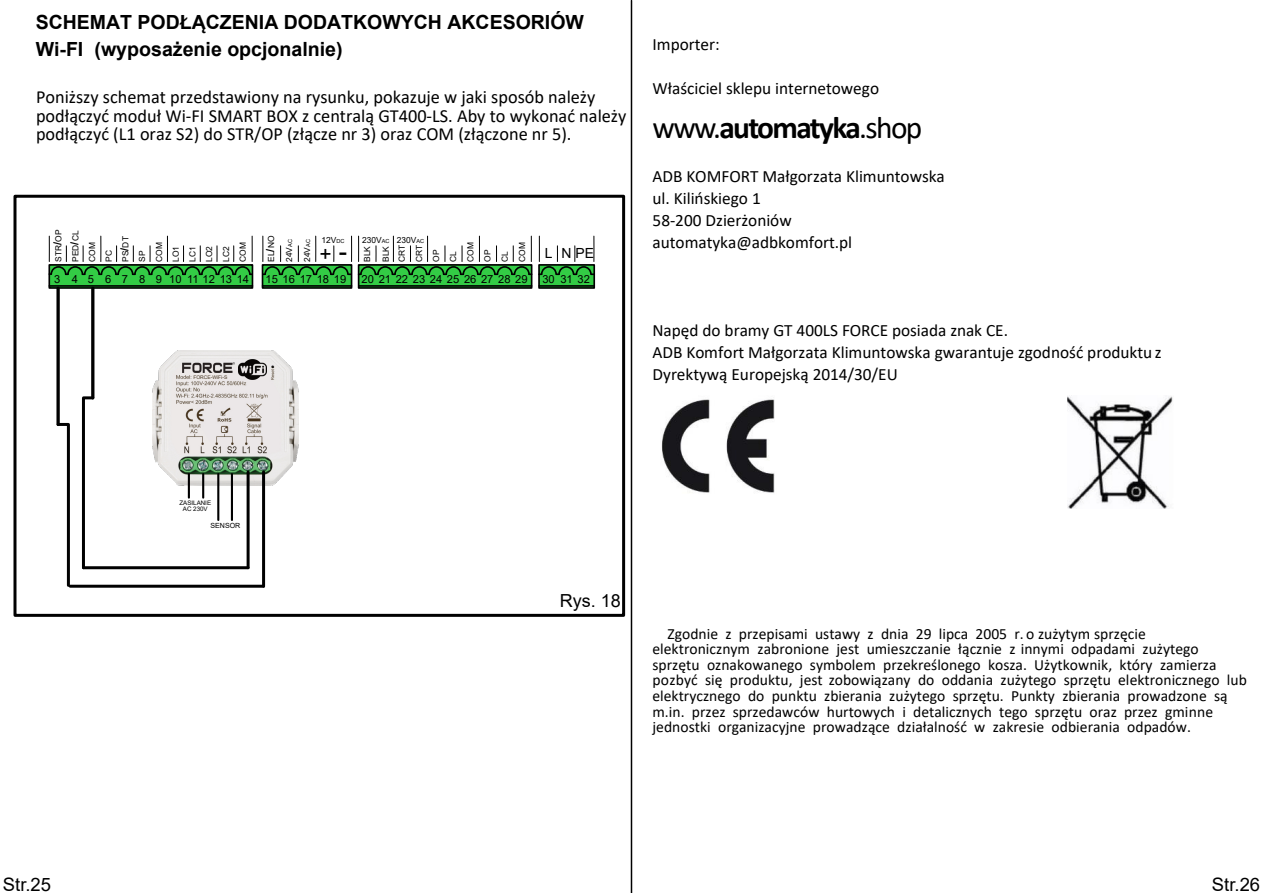
<style>
.page{position:relative;width:1263px;height:893px;background:#fff}
.page>*{position:absolute;margin:0;border:0;box-sizing:border-box;transform-origin:0 0}
.t1{font:700 31.35px "Calibri";letter-spacing:-.055em;color:#000}
.t2{font:25.05px "Arial";color:#000}
.t3{font:20.85px "Arial";color:#000}
.t4{font:700 19.65px "Arial";color:#000}
.t5{font:700 19.5px "Arial";color:#000}
.t6{font:18.45px/18.5px "Calibri";color:#000}
.t7{font:18.45px "Arial";color:#000}
.t8{font:18px "Arial";color:#000}
.t9{font:17.25px/22px "Calibri";color:#000}
.t10{font:15.6px/15.6px "Calibri";color:#000}
.t11{font:13.95px "Arial";color:#000}
.t12{font:11.1px "Arial";color:#000}
.t13{font:8.4px/16.8px "Arial";color:#000}
.t14{font:7.05px "Arial";color:#000}
.t15{font:6.15px/6.4px "Arial";color:#000;text-align:center}
.t16{font:4.95px "Arial";color:#473622}
.s1{font-size:19.5px}
.s2{font-weight:700;font-size:11.1px}
.s3{font-size:5.55px}
.s4{font-weight:400}
</style>
<div class="page">
<hr style="left:631px;top:0;width:1px;height:893px;background:#000">
<div style="left:48px;top:264px;width:205px;height:25px;background:#33cc45;border:2px solid #000"></div>
<div style="left:262px;top:264px;width:90px;height:25px;background:#33cc45;border:2px solid #000"></div>
<div style="left:358px;top:264px;width:174px;height:25px;background:#33cc45;border:2px solid #000"></div>
<hr style="left:359px;top:285px;width:173px;height:2px;background:#000">
<div style="left:538px;top:264px;width:57px;height:25px;background:#33cc45;border:2px solid #000"></div>
<hr style="left:539px;top:285px;width:55px;height:2px;background:#000">
<hr style="left:49px;top:285px;width:203px;height:2px;background:#000">
<hr style="left:262px;top:285px;width:90px;height:2px;background:#000">
<svg style="left:48px;top:235px;width:205px;height:41px"></svg>
<svg style="left:262px;top:235px;width:270px;height:41px"></svg>
<svg style="left:538px;top:235px;width:57px;height:41px"></svg>
<img style="left:152px;top:351px;width:147px;height:135px">
<img style="left:182px;top:362px;width:53px;height:10px">
<img style="left:238px;top:360px;width:28px;height:20px">
<hr style="left:91px;top:288px;width:3px;height:110px;background:#000">
<svg style="left:56px;top:422px;width:15px;height:166px"></svg>
<svg style="left:82px;top:395px;width:14px;height:175px"></svg>
<hr style="left:83px;top:566px;width:165px;height:3px;background:#000">
<hr style="left:70px;top:585px;width:194px;height:3px;background:#000">
<hr style="left:247px;top:472px;width:3px;height:96px;background:#000">
<hr style="left:262px;top:472px;width:3px;height:114px;background:#000">
<svg style="left:56px;top:288px;width:4px;height:136px"></svg>
<hr style="left:188px;top:474px;width:2px;height:24px;background:#000">
<hr style="left:202px;top:474px;width:2px;height:24px;background:#000">
<hr style="left:217px;top:474px;width:2px;height:46px;background:#000">
<hr style="left:231px;top:474px;width:2px;height:46px;background:#000">
<img style="left:661px;top:399px;width:114px;height:94px">
<img style="left:1067px;top:396px;width:106px;height:112px">
<div style="left:14px;top:195px;width:611px;height:422px;border:3px solid #000"></div>
<p class="t5" style="left:36px;top:15px;width:550px">SCHEMAT PODŁĄCZENIA DODATKOWYCH AKCESORIÓW</p>
<p class="t4" style="left:36px;top:42px;width:308px"><span class="s1">Wi-FI</span> (wyposażenie opcjonalnie)</p>
<p class="t6" style="left:36px;top:90px;width:592px">Poniższy schemat przedstawiony na rysunku, pokazuje w jaki sposób należy podłączyć moduł Wi-FI SMART BOX z centralą GT400-LS. Aby to wykonać należy podłączyć (L1 oraz S2) do STR/OP (złącze nr 3) oraz COM (złączone nr 5).</p>
<p class="t13" style="left:51px;top:262px;width:34px;rotate:-90deg">STR<span class="s2">/</span>OP<br>PED<span class="s2">/</span>CL<br>COM<br>PC<br>PS<span class="s2">/</span>DT<br>SP<br>COM<br>LO1<br>LC1<br>LO2<br>LC2<br>COM</p>
<p class="t13" style="left:263px;top:262px;width:28px;line-height:17.9px;rotate:-90deg">EL<span class="s2">/</span>NO<br>24V<span class="s3">AC<br></span>24V<span class="s3">AC</span></p>
<p class="t13" style="left:359px;top:262px;width:17px;line-height:18.5px;rotate:-90deg">BLK<br>BLK</p>
<p class="t13" style="left:394px;top:262px;width:21px;line-height:17.2px;rotate:-90deg">CRT<br>CRT<br>OP<br>CL<br>COM<br>OP<br>CL<br>COM</p>
<p class="t11" style="left:545px;top:248px;width:51px">L NPE</p>
<p class="t13" style="left:321px;top:232px;width:25px">12V<span class="s3">DC</span></p>
<p class="t13" style="left:362px;top:232px;width:63px">230V<span class="s3">AC</span> 230V<span class="s3">AC</span></p>
<h3 class="t3" style="left:318px;top:260px;width:14px;rotate:-90deg">+</h3>
<h2 class="t2" style="left:339px;top:242px;width:10px">-</h2>
<p class="t12" style="left:54px;top:275px;width:196px">3 4 5 6 7 8 9 1011121314</p>
<p class="t12" style="left:266px;top:275px;width:82px">15 16 17 18 19</p>
<p class="t12" style="left:362px;top:275px;width:167px">20 21 22 23 24 25 26 27 28 29</p>
<p class="t12" style="left:542px;top:275px;width:49px">30 31 32</p>
<p class="t16" style="left:193px;top:376px;width:35px">FORCE-WiFi-S</p>
<p class="t9" style="left:652px;top:35px;width:69px">Importer:</p>
<p class="t9" style="left:652px;top:79px;width:228px">Właściciel sklepu internetowego</p>
<h1 class="t1" style="left:652px;top:115px;width:271px"><span class="s4">www.</span>automatyka<span class="s4">.shop</span></h1>
<p class="t9" style="left:652px;top:167px;width:294px">ADB KOMFORT Małgorzata Klimuntowska ul. Kilińskiego 1<br>58-200 Dzierżoniów automatyka@adbkomfort.pl</p>
<p class="t9" style="left:652px;top:321px;width:511px">Napęd do bramy GT 400LS FORCE posiada znak CE.<br>ADB Komfort Małgorzata Klimuntowska gwarantuje zgodność produktu z<br>Dyrektywą Europejską 2014/30/EU</p>
<p class="t15" style="left:179px;top:500px;width:33px">ZASILANIE<br>AC 230V</p>
<p class="t14" style="left:211px;top:523px;width:31px">SENSOR</p>
<p class="t8" style="left:560px;top:594px;width:63px">Rys. 18</p>
<p class="t10" style="left:652px;top:627px;width:596px;text-indent:15px">Zgodnie z przepisami ustawy z dnia 29 lipca 2005 r. o zużytym sprzęcie elektronicznym zabronione jest umieszczanie łącznie z innymi odpadami zużytego sprzętu oznakowanego symbolem przekreślonego kosza. Użytkownik, który zamierza pozbyć się produktu, jest zobowiązany do oddania zużytego sprzętu elektronicznego lub elektrycznego do punktu zbierania zużytego sprzętu. Punkty zbierania prowadzone są m.in. przez sprzedawców hurtowych i detalicznych tego sprzętu oraz przez gminne jednostki organizacyjne prowadzące działalność w zakresie odbierania odpadów.</p>
<p class="t7" style="left:3px;top:878px;width:50px">Str.25</p>
<p class="t7" style="left:1212px;top:878px;width:50px">Str.26</p>
</div>
